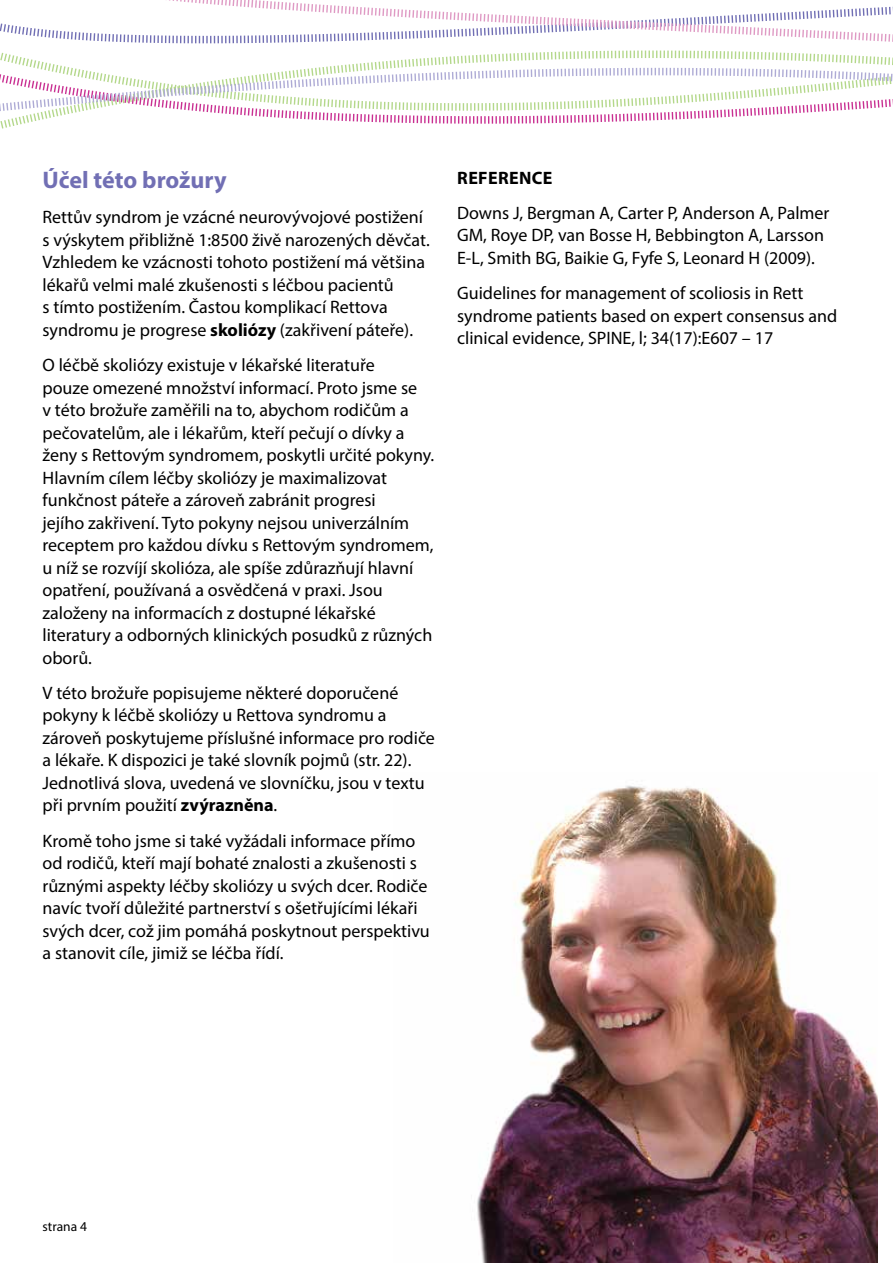
<style>
.page{position:relative;width:893px;height:1263px;background:#fff}
.page>*{position:absolute;margin:0;border:0;box-sizing:border-box;transform-origin:0 0}
.t1{font:700 24px "Myriad Pro";color:#716fb4}
.t2{font:18px/22.5px "Myriad Pro";color:#000}
.t3{font:700 18px "Myriad Pro";letter-spacing:.02em;color:#000}
.t4{font:13.5px "Myriad Pro";color:#000}
.s1{font-weight:700}
</style>
<div class="page">
<svg style="left:0;top:23px;width:42px;height:43px"></svg>
<svg style="left:0;top:66px;width:42px;height:63px"></svg>
<svg style="left:42px;top:0;width:851px;height:124px"></svg>
<img style="left:477px;top:785px;width:400px;height:478px">
<h1 class="t1" style="left:43px;top:164px;width:186px">Účel této brožury</h1>
<p class="t2" style="left:43px;top:206px;width:389px">Rettův syndrom je vzácné neurovývojové postižení s výskytem přibližně 1:8500 živě narozených děvčat.<br>Vzhledem ke vzácnosti tohoto postižení má většina lékařů velmi malé zkušenosti s léčbou pacientů<br>s tímto postižením. Častou komplikací Rettova syndromu je progrese <span class="s1">skoliózy</span> (zakřivení páteře).</p>
<p class="t2" style="left:43px;top:354px;width:393px">O léčbě skoliózy existuje v lékařské literatuře<br>pouze omezené množství informací. Proto jsme se<br>v této brožuře zaměřili na to, abychom rodičům a pečovatelům, ale i lékařům, kteří pečují o dívky a ženy s Rettovým syndromem, poskytli určité pokyny.<br>Hlavním cílem léčby skoliózy je maximalizovat funkčnost páteře a zároveň zabránit progresi<br>jejího zakřivení. Tyto pokyny nejsou univerzálním receptem pro každou dívku s Rettovým syndromem, u níž se rozvíjí skolióza, ale spíše zdůrazňují hlavní opatření, používaná a osvědčená v praxi. Jsou založeny na informacích z dostupné lékařské literatury a odborných klinických posudků z různých oborů.</p>
<p class="t2" style="left:43px;top:681px;width:394px">V této brožuře popisujeme některé doporučené pokyny k léčbě skoliózy u Rettova syndromu a zároveň poskytujeme příslušné informace pro rodiče a lékaře. K dispozici je také slovník pojmů (str. 22).<br>Jednotlivá slova, uvedená ve slovníčku, jsou v textu při prvním použití <span class="s1">zvýrazněna</span>.</p>
<p class="t2" style="left:43px;top:829px;width:389px">Kromě toho jsme si také vyžádali informace přímo od rodičů, kteří mají bohaté znalosti a zkušenosti s různými aspekty léčby skoliózy u svých dcer. Rodiče navíc tvoří důležité partnerství s ošetřujícími lékaři svých dcer, což jim pomáhá poskytnout perspektivu a stanovit cíle, jimiž se léčba řídí.</p>
<p class="t3" style="left:457px;top:166px;width:97px">REFERENCE</p>
<p class="t2" style="left:457px;top:201px;width:374px">Downs J, Bergman A, Carter P, Anderson A, Palmer<br>GM, Roye DP, van Bosse H, Bebbington A, Larsson<br>E-L, Smith BG, Baikie G, Fyfe S, Leonard H (2009).</p>
<p class="t2" style="left:457px;top:282px;width:382px">Guidelines for management of scoliosis in Rett syndrome patients based on expert consensus and clinical evidence, SPINE, l; 34(17):E607 – 17</p>
<p class="t4" style="left:43px;top:1218px;width:46px">strana 4</p>
</div>
